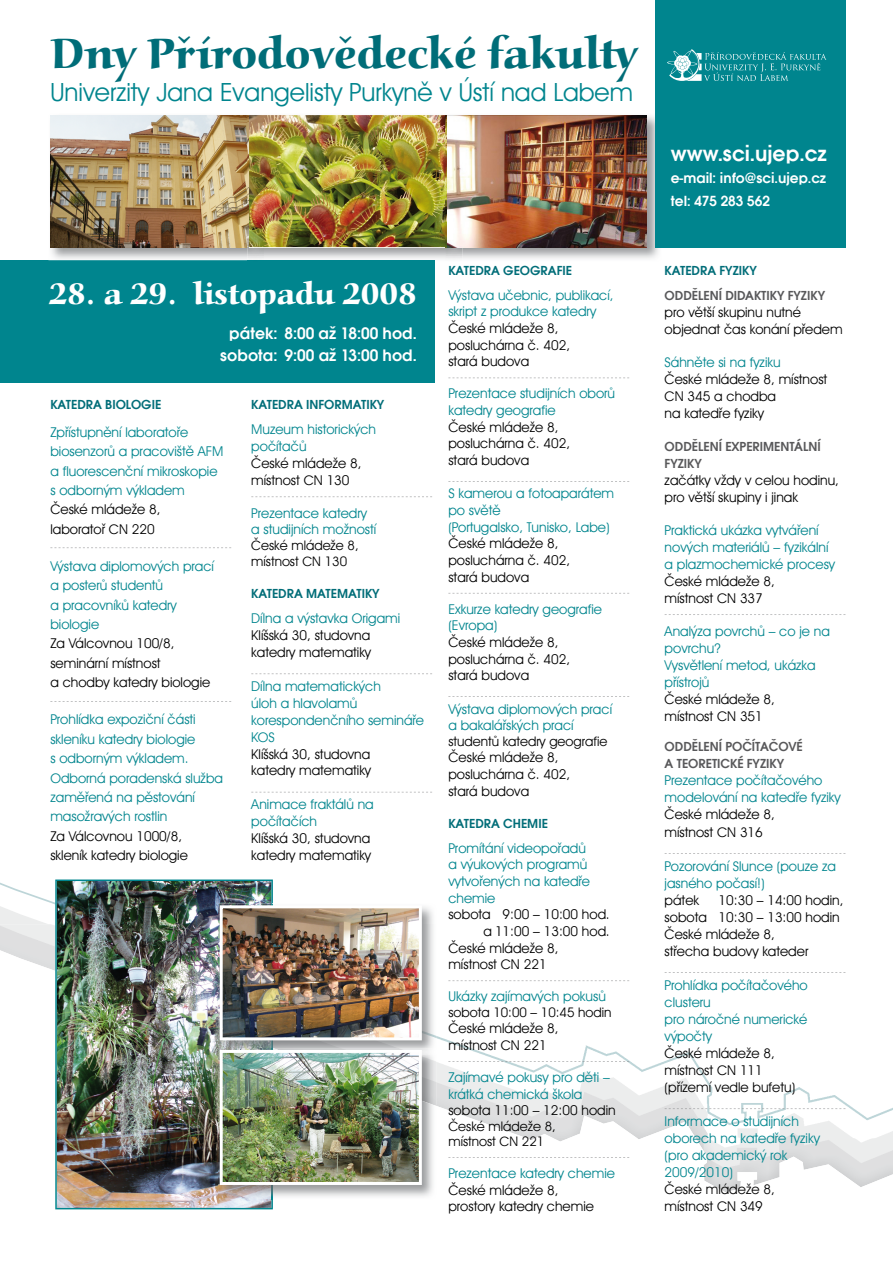
<style>
.page{position:relative;width:893px;height:1263px;background:#fff}
.page>*{position:absolute;margin:0;border:0;box-sizing:border-box;transform-origin:0 0}
.t1{font:800 43.5px "URW Alcuin TEE";color:#006d78}
.t2{font:800 30.3px "URW Alcuin TEE";color:#fff}
.t3{font:25.05px "ITC Avant Garde Gothic AT Book";color:#00858e}
.t4{font:600 22.5px "Avant Garde Gothic Itc TEE";color:#fff}
.t5{font:600 17.25px/22.2px "Avant Garde Gothic Itc TEE";color:#fff;text-align:center}
.t6{font:600 15.15px/22.2px "Avant Garde Gothic Itc TEE";color:#fff}
.t7{font:13.5px/17.1px "ITC Avant Garde Gothic AT Book";color:#00858e}
.t8{font:13.5px/17.1px "ITC Avant Garde Gothic AT Book";color:#000}
.t9{font:600 13.5px "Avant Garde Gothic Itc TEE";color:#006d78}
.t10{font:600 13.5px/17.1px "Avant Garde Gothic Itc TEE";color:#58585a}
.t11{font:13.2px/15.6px "ITC Avant Garde Gothic AT Book";color:#000}
</style>
<div class="page">
<svg style="left:0;top:882px;width:55px;height:42px"></svg>
<svg style="left:0;top:950px;width:893px;height:260px"></svg>
<div style="left:0;top:260px;width:434px;height:123px;background:#00858e"></div>
<img style="left:50px;top:247px;width:197px;height:12px">
<img style="left:49px;top:260px;width:198px;height:1px">
<img style="left:50px;top:115px;width:197px;height:132px">
<img style="left:247px;top:115px;width:199px;height:147px">
<svg style="left:247px;top:260px;width:17px;height:2px"></svg>
<img style="left:249px;top:115px;width:197px;height:132px">
<img style="left:463px;top:116px;width:198px;height:143px">
<img style="left:446px;top:115px;width:17px;height:144px">
<img style="left:448px;top:115px;width:199px;height:132px">
<svg style="left:252px;top:497px;width:180px;height:1px"></svg>
<svg style="left:252px;top:674px;width:180px;height:1px"></svg>
<svg style="left:251px;top:792px;width:181px;height:1px"></svg>
<svg style="left:448px;top:378px;width:181px;height:1px"></svg>
<svg style="left:448px;top:481px;width:181px;height:1px"></svg>
<svg style="left:448px;top:593px;width:181px;height:1px"></svg>
<svg style="left:448px;top:696px;width:181px;height:1px"></svg>
<svg style="left:448px;top:980px;width:181px;height:1px"></svg>
<svg style="left:448px;top:1061px;width:181px;height:1px"></svg>
<svg style="left:448px;top:1157px;width:181px;height:1px"></svg>
<svg style="left:665px;top:614px;width:180px;height:1px"></svg>
<svg style="left:665px;top:853px;width:180px;height:1px"></svg>
<svg style="left:665px;top:972px;width:180px;height:1px"></svg>
<svg style="left:665px;top:1108px;width:180px;height:1px"></svg>
<svg style="left:51px;top:548px;width:180px;height:1px"></svg>
<svg style="left:50px;top:701px;width:181px;height:1px"></svg>
<div style="left:655px;top:0;width:190px;height:247px;background:#00858e"></div>
<svg style="left:667px;top:49px;width:159px;height:32px"></svg>
<img style="left:55px;top:879px;width:218px;height:330px">
<img style="left:271px;top:904px;width:165px;height:144px">
<img style="left:218px;top:904px;width:53px;height:295px">
<img style="left:220px;top:905px;width:202px;height:135px">
<img style="left:271px;top:1055px;width:165px;height:144px">
<img style="left:422px;top:1048px;width:14px;height:7px">
<img style="left:218px;top:1048px;width:2px;height:7px">
<img style="left:220px;top:1048px;width:202px;height:137px">
<h1 class="t1" style="left:50px;top:28px;width:589px">Dny Pøírodovìdecké fakulty</h1>
<h3 class="t3" style="left:50px;top:77px;width:584px">Univerzity Jana Evangelisty Purkyně v Ústí nad Labem</h3>
<h2 class="t2" style="left:48px;top:276px;width:370px">28. a 29. listopadu 2008</h2>
<p class="t5" style="left:220px;top:322px;width:198px">pátek: 8:00 až 18:00 hod. sobota: 9:00 až 13:00 hod.</p>
<p class="t9" style="left:251px;top:397px;width:135px">KATEDRA INFORMATIKY</p>
<p class="t7" style="left:251px;top:421px;width:126px">Muzeum historických počítačů</p>
<p class="t8" style="left:251px;top:455px;width:112px">České mládeže 8, místnost CN 130</p>
<p class="t7" style="left:251px;top:504px;width:126px">Prezentace katedry a studijních možností</p>
<p class="t11" style="left:251px;top:537px;width:109px">České mládeže 8, místnost CN 130</p>
<p class="t9" style="left:251px;top:586px;width:130px">KATEDRA MATEMATIKY</p>
<p class="t7" style="left:251px;top:610px;width:150px">Dílna a výstavka Origami</p>
<p class="t8" style="left:251px;top:627px;width:121px">Klíšská 30, studovna katedry matematiky</p>
<p class="t7" style="left:251px;top:678px;width:174px">Dílna matematických<br>úloh a hlavolamů korespondenčního semináře<br>KOS</p>
<p class="t8" style="left:251px;top:745px;width:121px">Klíšská 30, studovna katedry matematiky</p>
<p class="t7" style="left:251px;top:796px;width:124px">Animace fraktálů na počítačích</p>
<p class="t8" style="left:251px;top:830px;width:121px">Klíšská 30, studovna katedry matematiky</p>
<p class="t9" style="left:50px;top:397px;width:112px">KATEDRA BIOLOGIE</p>
<p class="t7" style="left:50px;top:422px;width:175px;line-height:19.4px">Zpřístupnění laboratoře biosenzorů a pracoviště AFM a fluorescenční mikroskopie s odborným výkladem</p>
<p class="t8" style="left:50px;top:500px;width:112px;line-height:19.4px">České mládeže 8, laboratoř CN 220</p>
<p class="t7" style="left:50px;top:556px;width:165px;line-height:19.4px">Výstava diplomových prací a posterů studentů<br>a pracovníků katedry biologie</p>
<p class="t8" style="left:50px;top:634px;width:161px;line-height:19.4px">Za Válcovnou 100/8, seminární místnost<br>a chodby katedry biologie</p>
<p class="t7" style="left:50px;top:710px;width:174px;line-height:19.4px">Prohlídka expoziční části skleníku katedry biologie<br>s odborným výkladem.<br>Odborná poradenská služba zaměřená na pěstování masožravých rostlin</p>
<p class="t8" style="left:50px;top:826px;width:139px;line-height:19.4px">Za Válcovnou 1000/8, skleník katedry biologie</p>
<p class="t9" style="left:448px;top:262px;width:125px">KATEDRA GEOGRAFIE</p>
<p class="t7" style="left:448px;top:287px;width:167px;line-height:16.6px">Výstava učebnic, publikací, skript z produkce katedry</p>
<p class="t8" style="left:448px;top:320px;width:123px;line-height:16.6px">České mládeže 8, posluchárna č. 402, stará budova</p>
<p class="t7" style="left:448px;top:385px;width:168px;line-height:16.6px">Prezentace studijních oborů katedry geografie</p>
<p class="t8" style="left:448px;top:418px;width:123px;line-height:16.6px">České mládeže 8, posluchárna č. 402, stará budova</p>
<p class="t7" style="left:448px;top:485px;width:167px;line-height:16.6px">S kamerou a fotoaparátem po světě<br>(Portugalsko, Tunisko, Labe)</p>
<p class="t8" style="left:448px;top:535px;width:123px;line-height:16.6px">České mládeže 8, posluchárna č. 402, stará budova</p>
<p class="t7" style="left:448px;top:600px;width:155px;line-height:16.6px">Exkurze katedry geografie (Evropa)</p>
<p class="t8" style="left:448px;top:634px;width:123px;line-height:16.6px">České mládeže 8, posluchárna č. 402, stará budova</p>
<p class="t7" style="left:448px;top:700px;width:165px;line-height:16.6px">Výstava diplomových prací a bakalářských prací</p>
<p class="t11" style="left:448px;top:733px;width:160px">studentů katedry geografie</p>
<p class="t8" style="left:448px;top:749px;width:123px;line-height:16.6px">České mládeže 8, posluchárna č. 402, stará budova</p>
<p class="t9" style="left:448px;top:815px;width:101px">KATEDRA CHEMIE</p>
<p class="t7" style="left:448px;top:839px;width:143px;line-height:16.6px">Promítání videopořadů a výukových programů vytvořených na katedře chemie</p>
<p class="t8" style="left:448px;top:906px;width:163px">sobota 9:00 – 10:00 hod.</p>
<p class="t8" style="left:483px;top:922px;width:128px">a 11:00 – 13:00 hod.</p>
<p class="t8" style="left:448px;top:939px;width:112px">České mládeže 8,</p>
<p class="t8" style="left:448px;top:956px;width:100px">místnost CN 221</p>
<p class="t7" style="left:448px;top:988px;width:159px">Ukázky zajímavých pokusů</p>
<p class="t11" style="left:448px;top:1004px;width:165px">sobota 10:00 – 10:45 hodin</p>
<p class="t8" style="left:448px;top:1020px;width:112px;line-height:16.6px">České mládeže 8, místnost CN 221</p>
<p class="t7" style="left:448px;top:1069px;width:163px;line-height:16.6px">Zajímavé pokusy pro děti – krátká chemická škola</p>
<p class="t8" style="left:448px;top:1102px;width:169px">sobota 11:00 – 12:00 hodin</p>
<p class="t11" style="left:448px;top:1118px;width:109px">České mládeže 8, místnost CN 221</p>
<p class="t7" style="left:448px;top:1164px;width:168px">Prezentace katedry chemie</p>
<p class="t8" style="left:448px;top:1181px;width:147px;line-height:16.6px">České mládeže 8, prostory katedry chemie</p>
<h3 class="t4" style="left:671px;top:140px;width:157px">www.sci.ujep.cz</h3>
<p class="t6" style="left:671px;top:167px;width:157px">e-mail: info@sci.ujep.cz tel: 475 283 562</p>
<p class="t9" style="left:665px;top:262px;width:94px">KATEDRA FYZIKY</p>
<p class="t10" style="left:665px;top:287px;width:162px">ODDÌLENÍ DIDAKTIKY FYZIKY</p>
<p class="t8" style="left:665px;top:304px;width:179px">pro větší skupinu nutné objednat čas konání předem</p>
<p class="t7" style="left:665px;top:354px;width:117px">Sáhněte si na fyziku</p>
<p class="t8" style="left:665px;top:371px;width:164px">České mládeže 8, místnost<br>CN 345 a chodba<br>na katedře fyziky</p>
<p class="t10" style="left:665px;top:438px;width:158px">ODDÌLENÍ EXPERIMENTÁLNÍ<br>FYZIKY</p>
<p class="t8" style="left:665px;top:471px;width:176px">začátky vždy v celou hodinu, pro větší skupiny i jinak</p>
<p class="t7" style="left:665px;top:521px;width:172px">Praktická ukázka vytváření nových materiálů – fyzikální a plazmochemické procesy</p>
<p class="t8" style="left:665px;top:572px;width:112px">České mládeže 8, místnost CN 337</p>
<p class="t7" style="left:665px;top:622px;width:167px">Analýza povrchů – co je na povrchu?<br>Vysvětlení metod, ukázka přístrojů</p>
<p class="t8" style="left:665px;top:690px;width:112px">České mládeže 8, místnost CN 351</p>
<p class="t10" style="left:665px;top:738px;width:140px">ODDÌLENÍ POÈÍTAÈOVÉ<br>A TEORETICKÉ FYZIKY</p>
<p class="t7" style="left:665px;top:772px;width:178px">Prezentace počítačového modelování na katedře fyziky</p>
<p class="t8" style="left:665px;top:806px;width:112px">České mládeže 8, místnost CN 316</p>
<p class="t7" style="left:665px;top:857px;width:173px">Pozorování Slunce (pouze za jasného počasí!)</p>
<p class="t8" style="left:665px;top:891px;width:36px">pátek</p>
<p class="t8" style="left:665px;top:891px;width:180px;text-indent:54px">10:30 – 14:00 hodin, sobota 10:30 – 13:00 hodin<br>České mládeže 8,<br>střecha budovy kateder</p>
<p class="t7" style="left:665px;top:976px;width:145px">Prohlídka počítačového clusteru<br>pro náročné numerické výpočty</p>
<p class="t8" style="left:665px;top:1044px;width:132px">České mládeže 8, místnost CN 111 (přízemí vedle bufetu)</p>
<p class="t7" style="left:665px;top:1113px;width:157px">Informace o studijních oborech na katedře fyziky (pro akademický rok<br>2009/2010)</p>
<p class="t8" style="left:665px;top:1181px;width:112px">České mládeže 8, místnost CN 349</p>
</div>
